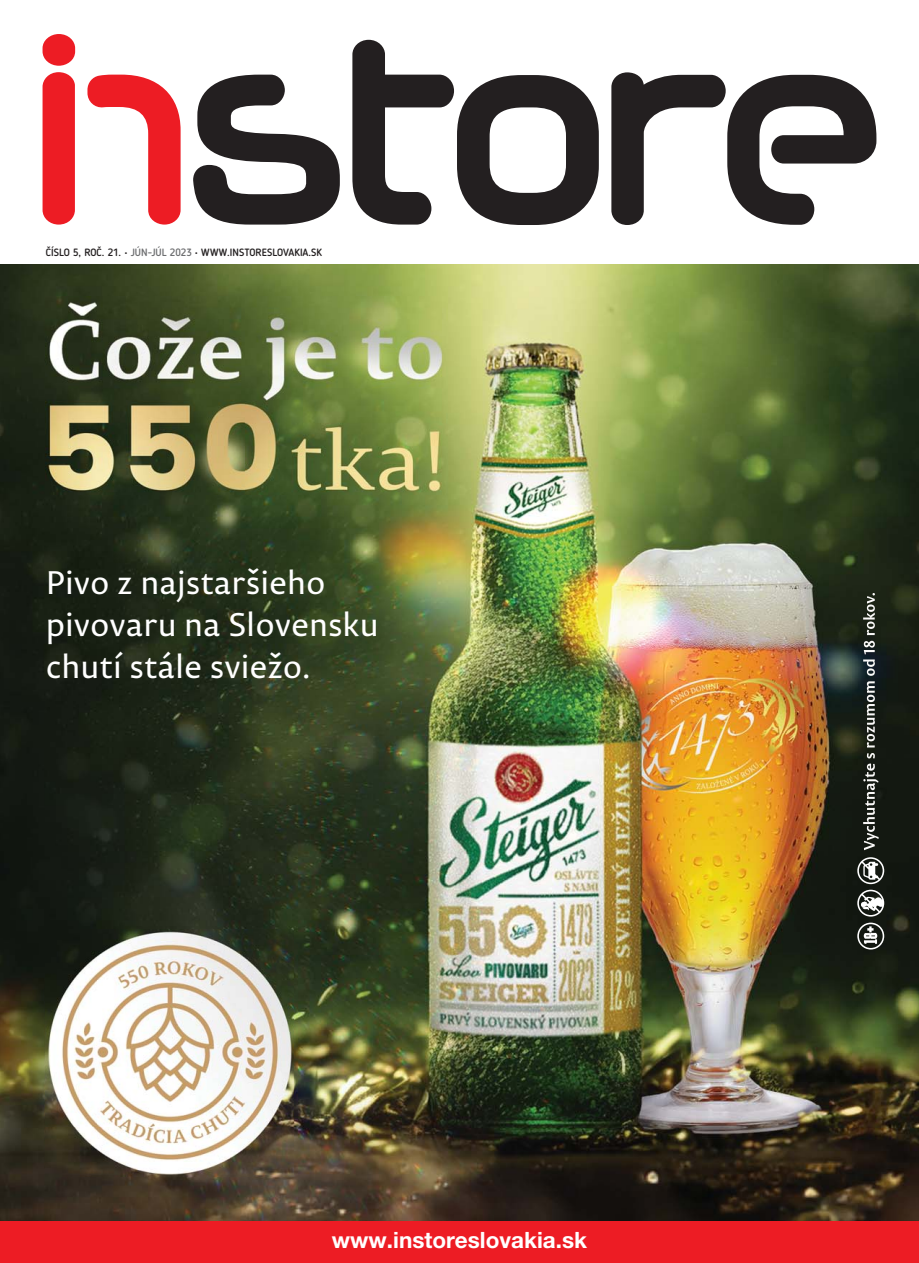
<style>
.page{position:relative;width:919px;height:1263px;background:#fff}
.page>*{position:absolute;margin:0;border:0;box-sizing:border-box;transform-origin:0 0}
.t1{font:32.55px/42.2px "Permian Sans Typeface";color:#fff}
.t2{font:700 22.5px "Helvetica Neue LT Pro";color:#fff}
.t3{font:500 10.5px "Blogger Sans";color:#231f20}
.s1{color:#6d6e70}
</style>
<div class="page">
<img style="left:0;top:264px;width:918px;height:958px">
<div style="left:0;top:1222px;width:918px;height:41px;background:#ed1c24"></div>
<svg style="left:43px;top:34px;width:32px;height:32px"></svg>
<svg style="left:43px;top:72px;width:32px;height:153px;background:#ed262d"></svg>
<svg style="left:87px;top:75px;width:93px;height:150px"></svg>
<svg style="left:193px;top:75px;width:147px;height:150px"></svg>
<svg style="left:352px;top:40px;width:246px;height:185px"></svg>
<svg style="left:611px;top:72px;width:265px;height:153px"></svg>
<svg style="left:857px;top:890px;width:27px;height:27px"></svg>
<svg style="left:857px;top:857px;width:27px;height:27px"></svg>
<svg style="left:857px;top:923px;width:27px;height:26px"></svg>
<svg style="left:863px;top:753px;width:15px;height:97px"></svg>
<svg style="left:863px;top:641px;width:11px;height:106px"></svg>
<svg style="left:863px;top:593px;width:11px;height:42px"></svg>
<img style="left:46px;top:929px;width:247px;height:248px">
<img style="left:46px;top:297px;width:400px;height:197px">
<p class="t3" style="left:46px;top:249px;width:278px">ČÍSLO 5, ROČ. 21. • <span class="s1">JÚN-JÚL 2023</span> • WWW.INSTORESLOVAKIA.SK</p>
<p class="t1" style="left:46px;top:563px;width:334px">Pivo z najstaršieho pivovaru na Slovensku chutí stále sviežo.</p>
<p class="t2" style="left:332px;top:1232px;width:256px">www.instoreslovakia.sk</p>
</div>
